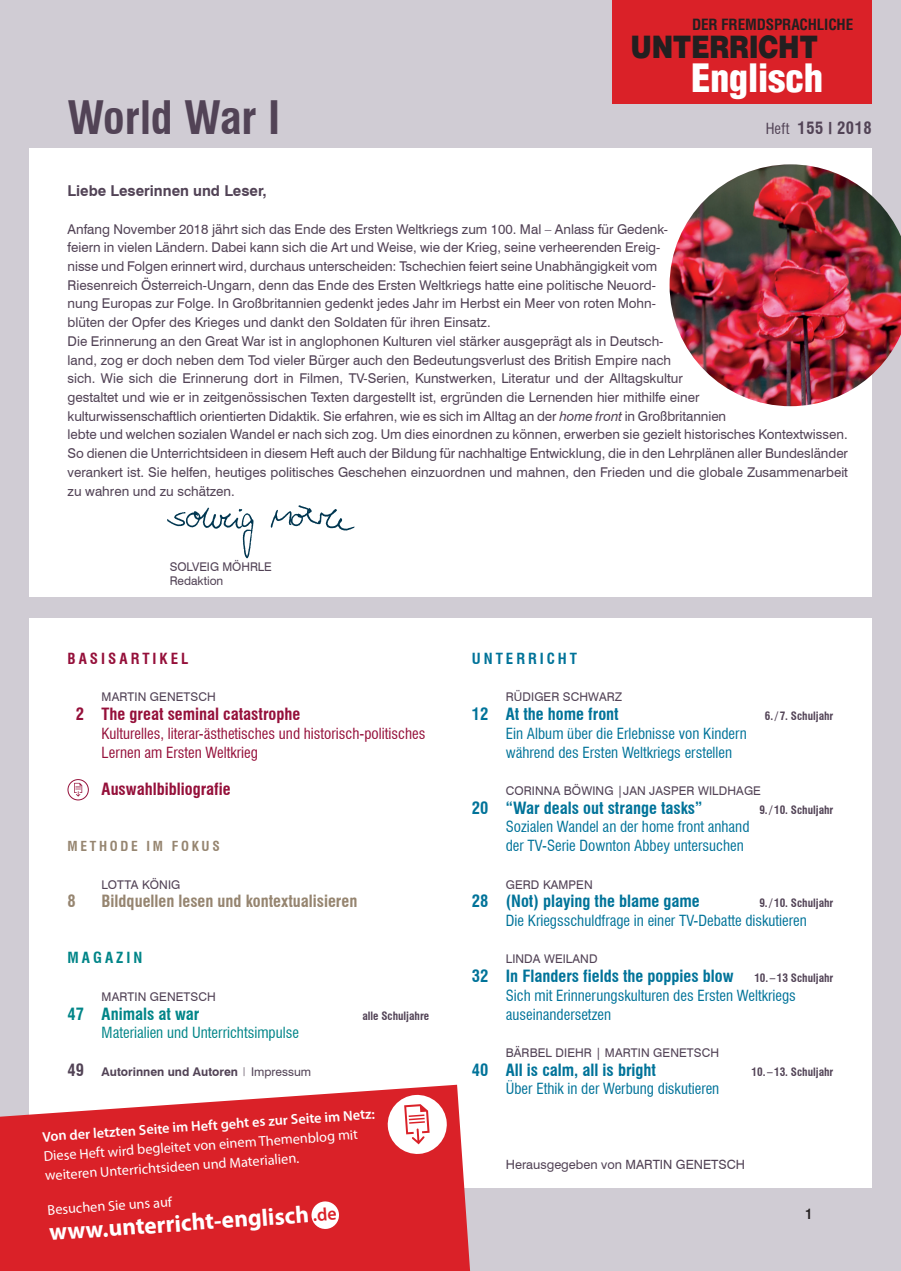
<style>
.page{position:relative;width:901px;height:1271px;background:#fff}
.page>*{position:absolute;margin:0;border:0;box-sizing:border-box;transform-origin:0 0}
.t1{font:700 condensed 45px "Swiss 721 BT";color:#524356}
.t2{font:900 condensed 38.1px "Helvetica LT Std";letter-spacing:-.015em;color:#fff}
.t3{font:900 31.05px "Helvetica LT Std";letter-spacing:-.015em;color:#231f20;scale:.83 1}
.t4{font:700 24px "Myriad Pro";color:#fff}
.t5{font:700 condensed 16.5px "Swiss 721 BT";color:#007399}
.t6{font:700 condensed 16.5px "Swiss 721 BT";color:#95103a}
.t7{font:700 condensed 16.5px "Swiss 721 BT";color:#968570}
.t8{font:700 condensed 16.5px "Swiss 721 BT";color:#018588}
.t9{font:700 condensed 16.5px "Swiss 721 BT";letter-spacing:.03em;color:#524356}
.t10{font:700 condensed 15.15px "Helvetica LT Std";letter-spacing:-.01em;color:#231f20}
.t11{font:condensed 15px/18.8px "Swiss 721 BT";color:#007399}
.t12{font:condensed 15px/18.8px "Swiss 721 BT";color:#95103a}
.t13{font:condensed 15px "Swiss 721 BT";color:#018588}
.t14{font:700 15px "Swiss 721 BT";color:#524356}
.t15{font:700 condensed 15px "Swiss 721 BT";letter-spacing:.2em;color:#95103a}
.t16{font:700 condensed 15px "Swiss 721 BT";letter-spacing:.2em;color:#007399}
.t17{font:700 condensed 15px "Swiss 721 BT";letter-spacing:.2em;color:#018588}
.t18{font:14.25px/19.5px "Myriad Pro";color:#fff}
.t19{font:600 14.25px "Myriad Pro";color:#fff}
.t20{font:13.5px/18.8px "Swiss 721 BT";color:#524356}
.t21{font:700 condensed 13.5px "Swiss 721 BT";letter-spacing:.2em;color:#968570}
.t22{font:700 condensed 13.5px "Swiss 721 BT";color:#231f20}
.t23{font:12.75px "Swiss 721 BT";color:#524356}
.t24{font:12px/13.5px "Swiss 721 BT";letter-spacing:.01em;color:#524356}
.t25{font:700 12px "Swiss 721 BT";color:#524356}
.t26{font:700 condensed 11.25px "Swiss 721 BT";color:#524356}
.s1{font-weight:400;font-size:15px}
.s2{font-family:"Trade Gothic LT Std";font-stretch:normal}
.s3{font-style:italic}
.s4{font-stretch:condensed;font-size:16.5px}
.s5{font-family:"Trade Gothic LT Std";font-weight:400}
.s6{font-weight:400}
.s7{font-weight:600;font-size:18.3px;color:#da2128}
</style>
<div class="page">
<div style="left:0;top:0;width:900px;height:1270px;background:#d0ccd4"></div>
<div style="left:29px;top:148px;width:842px;height:449px;background:#fff"></div>
<div style="left:29px;top:618px;width:842px;height:569px;background:#fff"></div>
<svg style="left:68px;top:779px;width:20px;height:21px"></svg>
<div style="left:68px;top:779px;width:21px;height:21px;border:1px solid #95103a;border-radius:50%"></div>
<svg style="left:74px;top:783px;width:8px;height:13px"></svg>
<img style="left:167px;top:505px;width:188px;height:54px">
<div style="left:612px;top:0;width:259px;height:104px;background:#da2128"></div>
<svg style="left:0;top:1084px;width:470px;height:186px;background:#dd373d"></svg>
<svg style="left:311px;top:1200px;width:28px;height:29px"></svg>
<svg style="left:386px;top:1093px;width:62px;height:61px"></svg>
<img style="left:669px;top:164px;width:231px;height:242px">
<svg style="left:0;top:1266px;width:5px;height:5px"></svg>
<h1 class="t1" style="left:68px;top:90px;width:214px">World War I</h1>
<p class="t10" style="left:692px;top:15px;width:163px">DER FREMDSPRACHLICHE</p>
<h3 class="t3" style="left:630px;top:26px;width:227px">UNTERRICHT</h3>
<h2 class="t2" style="left:691px;top:54px;width:134px">Englisch</h2>
<p class="t9" style="left:765px;top:118px;width:107px"><span class="s1">Heft</span> 155 <span class="s2">|</span> 2018</p>
<p class="t14" style="left:68px;top:182px;width:200px">Liebe Leserinnen und Leser,</p>
<p class="t20" style="left:68px;top:219px;width:782px">Anfang November 2018 jährt sich das Ende des Ersten Weltkriegs zum 100. Mal – Anlass für Gedenk-<br>feiern in vielen Ländern. Dabei kann sich die Art und Weise, wie der Krieg, seine verheerenden Ereig-<br>nisse und Folgen erinnert wird, durchaus unterscheiden: Tschechien feiert seine Unabhängigkeit vom<br>Riesenreich Österreich-Ungarn, denn das Ende des Ersten Weltkriegs hatte eine politische Neuord-<br>nung Europas zur Folge. In Großbritannien gedenkt jedes Jahr im Herbst ein Meer von roten Mohn-<br>blüten der Opfer des Krieges und dankt den Soldaten für ihren Einsatz.<br>Die Erinnerung an den Great War ist in anglophonen Kulturen viel stärker ausgeprägt als in Deutsch-<br>land, zog er doch neben dem Tod vieler Bürger auch den Bedeutungsverlust des British Empire nach<br>sich. Wie sich die Erinnerung dort in Filmen, TV-Serien, Kunstwerken, Literatur und der Alltagskultur<br>gestaltet und wie er in zeitgenössischen Texten dargestellt ist, ergründen die Lernenden hier mithilfe einer<br>kulturwissenschaftlich orientierten Didaktik. Sie erfahren, wie es sich im Alltag an der <span class="s3">home front</span> in Großbritannien<br>lebte und welchen sozialen Wandel er nach sich zog. Um dies einordnen zu können, erwerben sie gezielt historisches Kontextwissen.<br>So dienen die Unterrichtsideen in diesem Heft auch der Bildung für nachhaltige Entwicklung, die in den Lehrplänen aller Bundesländer verankert ist. Sie helfen, heutiges politisches Geschehen einzuordnen und mahnen, den Frieden und die globale Zusammenarbeit zu wahren und zu schätzen.</p>
<p class="t24" style="left:170px;top:560px;width:104px">SOLVEIG MÖHRLE<br>Redaktion</p>
<p class="t15" style="left:68px;top:649px;width:122px">BASISARTIKEL</p>
<p class="t24" style="left:102px;top:690px;width:116px">MARTIN GENETSCH</p>
<p class="t6" style="left:76px;top:704px;width:226px">2 The great seminal catastrophe</p>
<p class="t12" style="left:102px;top:724px;width:325px">Kulturelles, literar-ästhetisches und historisch-politisches<br>Lernen am Ersten Weltkrieg</p>
<p class="t6" style="left:102px;top:779px;width:130px">Auswahlbibliografie</p>
<p class="t21" style="left:68px;top:838px;width:154px">METHODE IM FOKUS</p>
<p class="t24" style="left:102px;top:877px;width:80px">LOTTA KÖNIG</p>
<p class="t7" style="left:68px;top:891px;width:10px">8</p>
<p class="t7" style="left:102px;top:891px;width:257px">Bildquellen lesen und kontextualisieren</p>
<p class="t17" style="left:68px;top:949px;width:76px">MAGAZIN</p>
<p class="t24" style="left:102px;top:989px;width:116px">MARTIN GENETSCH</p>
<p class="t8" style="left:68px;top:1003px;width:133px">47 Animals at war</p>
<p class="t26" style="left:362px;top:1008px;width:68px">alle Schuljahre</p>
<p class="t13" style="left:102px;top:1023px;width:199px">Materialien und Unterrichtsimpulse</p>
<p class="t25" style="left:68px;top:1064px;width:245px"><span class="s4">49</span> Autorinnen und Autoren <span class="s5">|</span> <span class="s6">Impressum</span></p>
<p class="t19" style="left:42px;top:1127px;width:335px;rotate:-4deg">Von der letzten Seite im Heft geht es zur Seite im Netz:</p>
<p class="t18" style="left:43px;top:1146px;width:316px;rotate:-4deg">Diese Heft wird begleitet von einem Themenblog mit weiteren Unterrichtsideen und Materialien.</p>
<p class="t18" style="left:47px;top:1200px;width:126px;rotate:-4deg">Besuchen Sie uns auf</p>
<h3 class="t4" style="left:48px;top:1216px;width:289px;rotate:-4deg">www.unterricht-englisch <span class="s7">.de</span></h3>
<p class="t16" style="left:472px;top:649px;width:107px">UNTERRICHT</p>
<p class="t24" style="left:506px;top:690px;width:118px">RÜDIGER SCHWARZ</p>
<p class="t5" style="left:472px;top:704px;width:148px">12 At the home front</p>
<p class="t26" style="left:765px;top:709px;width:70px">6./ 7. Schuljahr</p>
<p class="t11" style="left:506px;top:724px;width:243px">Ein Album über die Erlebnisse von Kindern während des Ersten Weltkriegs erstellen</p>
<p class="t24" style="left:506px;top:784px;width:257px">CORINNA BÖWING |JAN JASPER WILDHAGE</p>
<p class="t5" style="left:472px;top:797px;width:232px">20 “War deals out strange tasks”</p>
<p class="t26" style="left:759px;top:803px;width:76px">9./ 10. Schuljahr</p>
<p class="t11" style="left:506px;top:817px;width:245px">Sozialen Wandel an der home front anhand der TV-Serie Downton Abbey untersuchen</p>
<p class="t24" style="left:506px;top:877px;width:88px">GERD KAMPEN</p>
<p class="t5" style="left:472px;top:891px;width:229px">28 (Not) playing the blame game</p>
<p class="t26" style="left:759px;top:896px;width:76px">9./ 10. Schuljahr</p>
<p class="t11" style="left:506px;top:911px;width:302px">Die Kriegsschuldfrage in einer TV-Debatte diskutieren</p>
<p class="t24" style="left:506px;top:952px;width:93px">LINDA WEILAND</p>
<p class="t5" style="left:472px;top:966px;width:263px">32 In Flanders fields the poppies blow</p>
<p class="t26" style="left:754px;top:971px;width:80px">10. – 13 Schuljahr</p>
<p class="t11" style="left:506px;top:986px;width:291px">Sich mit Erinnerungskulturen des Ersten Weltkriegs auseinandersetzen</p>
<p class="t24" style="left:506px;top:1045px;width:215px">BÄRBEL DIEHR | MARTIN GENETSCH</p>
<p class="t5" style="left:472px;top:1059px;width:186px">40 All is calm, all is bright</p>
<p class="t26" style="left:751px;top:1064px;width:83px">10. – 13. Schuljahr</p>
<p class="t11" style="left:506px;top:1079px;width:215px">Über Ethik in der Werbung diskutieren</p>
<p class="t23" style="left:506px;top:1157px;width:241px">Herausgegeben von MARTIN GENETSCH</p>
<p class="t22" style="left:805px;top:1206px;width:8px">1</p>
</div>
